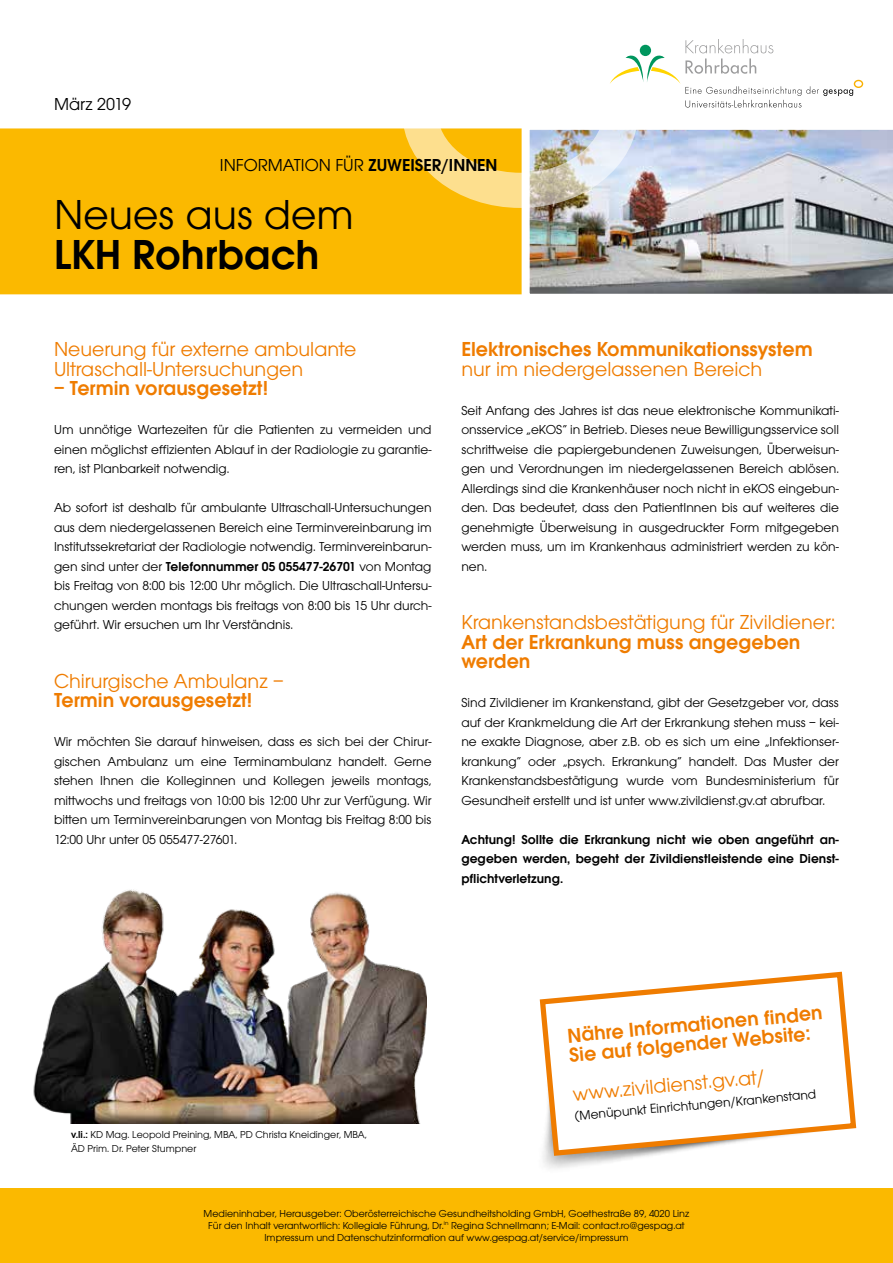
<style>
.page{position:relative;width:893px;height:1263px;background:#fff}
.page>*{position:absolute;margin:0;border:0;box-sizing:border-box;transform-origin:0 0}
.t1{font:43.5px "Avant Gard";color:#000}
.t2{font:600 43.5px "Avant Gard";color:#000}
.t3{font:21px/19.5px "Avant Gard";color:#ef7c00}
.t4{font:600 21px/19.5px "Avant Gard";color:#ef7c00}
.t5{font:18px "Avant Gard";color:#000}
.t6{font:13.5px/19.5px "Avant Gard";color:#000;text-align:justify}
.t7{font:600 13.5px/19.5px "Avant Gard";color:#000;text-align:justify}
.t8{font:10.5px/12px "Avant Gard";color:#000;text-align:center}
.s1{font-weight:600}
</style>
<div class="page">
<div style="left:0;top:128px;width:522px;height:166px;background:#fbb900"></div>
<img style="left:529px;top:129px;width:364px;height:165px">
<div style="left:402px;top:14px;width:236px;height:194px;border:35px solid #fff;border-radius:50%"></div>
<div style="left:854px;top:80px;width:9px;height:8px;border:1px solid #f9b000;border-radius:50%"></div>
<svg style="left:610px;top:39px;width:243px;height:69px"></svg>
<div style="left:0;top:1188px;width:893px;height:75px;background:#fbb900"></div>
<svg style="left:539px;top:971px;width:318px;height:188px"></svg>
<img style="left:33px;top:889px;width:393px;height:235px">
<h3 class="t5" style="left:54px;top:94px;width:79px">März 2019</h3>
<h3 class="t5" style="left:220px;top:154px;width:279px">INFORMATION FÜR <span class="s1">ZUWEISER/INNEN</span></h3>
<h1 class="t1" style="left:54px;top:189px;width:301px">Neues aus dem</h1>
<h1 class="t2" style="left:54px;top:229px;width:267px">LKH Rohrbach</h1>
<h2 class="t3" style="left:54px;top:340px;width:304px">Neuerung für externe ambulante<br>Ultraschall-Untersuchungen</h2>
<h2 class="t4" style="left:54px;top:379px;width:216px">– Termin vorausgesetzt!</h2>
<p class="t6" style="left:54px;top:420px;width:379px">Um unnötige Wartezeiten für die Patienten zu vermeiden und einen möglichst effizienten Ablauf in der Radiologie zu garantie&shy;ren, ist Planbarkeit notwendig.</p>
<p class="t6" style="left:54px;top:498px;width:379px">Ab sofort ist deshalb für ambulante Ultraschall-Untersuchungen aus dem niedergelassenen Bereich eine Terminvereinbarung im Institutssekretariat der Radiologie notwendig. Terminvereinbarun&shy;gen sind unter der <span class="s1">Telefonnummer 05 055477-26701</span> von Montag bis Freitag von 8:00 bis 12:00 Uhr möglich. Die Ultraschall-Untersu&shy;chungen werden montags bis freitags von 8:00 bis 15 Uhr durch&shy;geführt. Wir ersuchen um Ihr Verständnis.</p>
<h2 class="t3" style="left:54px;top:671px;width:231px">Chirurgische Ambulanz –</h2>
<h2 class="t4" style="left:54px;top:691px;width:200px">Termin vorausgesetzt!</h2>
<p class="t6" style="left:54px;top:732px;width:379px">Wir möchten Sie darauf hinweisen, dass es sich bei der Chirur&shy;gischen Ambulanz um eine Terminambulanz handelt. Gerne stehen Ihnen die Kolleginnen und Kollegen jeweils montags, mittwochs und freitags von 10:00 bis 12:00 Uhr zur Verfügung. Wir bitten um Terminvereinbarungen von Montag bis Freitag 8:00 bis 12:00 Uhr unter 05 055477-27601.</p>
<h2 class="t4" style="left:461px;top:340px;width:353px">Elektronisches Kommunikationssystem</h2>
<h2 class="t3" style="left:461px;top:359px;width:302px">nur im niedergelassenen Bereich</h2>
<p class="t6" style="left:461px;top:401px;width:379px">Seit Anfang des Jahres ist das neue elektronische Kommunikati&shy;onsservice „eKOS“ in Betrieb. Dieses neue Bewilligungsservice soll schrittweise die papiergebundenen Zuweisungen, Überweisun&shy;gen und Verordnungen im niedergelassenen Bereich ablösen.<br>Allerdings sind die Krankenhäuser noch nicht in eKOS eingebun&shy;den. Das bedeutet, dass den PatientInnen bis auf weiteres die genehmigte Überweisung in ausgedruckter Form mitgegeben werden muss, um im Krankenhaus administriert werden zu kön&shy;nen.</p>
<h2 class="t3" style="left:461px;top:613px;width:375px">Krankenstandsbestätigung für Zivildiener:</h2>
<h2 class="t4" style="left:461px;top:632px;width:341px">Art der Erkrankung muss angegeben werden</h2>
<p class="t6" style="left:461px;top:693px;width:379px">Sind Zivildiener im Krankenstand, gibt der Gesetzgeber vor, dass auf der Krankmeldung die Art der Erkrankung stehen muss – kei&shy;ne exakte Diagnose, aber z.B. ob es sich um eine „Infektionser&shy;krankung“ oder „psych. Erkrankung“ handelt. Das Muster der Krankenstandsbestätigung wurde vom Bundesministerium für Gesundheit erstellt und ist unter www.zivildienst.gv.at abrufbar.</p>
<p class="t7" style="left:461px;top:830px;width:379px">Achtung! Sollte die Erkrankung nicht wie oben angeführt an&shy;gegeben werden, begeht der Zivildienstleistende eine Dienst&shy;pflichtverletzung.</p>
<p class="t8" style="left:71px;top:1128px;width:297px;line-height:13.5px;text-align:left"><span class="s1">v.li.:</span> KD Mag. Leopold Preining, MBA, PD Christa Kneidinger, MBA,<br>ÄD Prim. Dr. Peter Stumpner</p>
<h2 class="t4" style="left:567px;top:1025px;width:258px;rotate:-5deg">Nähre Informationen fi nden<br>Sie auf folgender Website:</h2>
<h2 class="t3" style="left:572px;top:1084px;width:194px;rotate:-5deg">www.zivildienst.gv.at/</h2>
<p class="t6" style="left:574px;top:1106px;width:244px;rotate:-5deg">(Menüpunkt Einrichtungen/Krankenstand</p>
<p class="t8" style="left:204px;top:1207px;width:487px">Medieninhaber, Herausgeber: Oberösterreichische Gesundheitsholding GmbH, Goethestraße 89, 4020 Linz<br>Für den Inhalt verantwortlich: Kollegiale Führung, Dr.<sup>in</sup> Regina Schnellmann; E-Mail: contact.ro@gespag.at<br>Impressum und Datenschutzinformation auf www.gespag.at/service/impressum</p>
</div>
